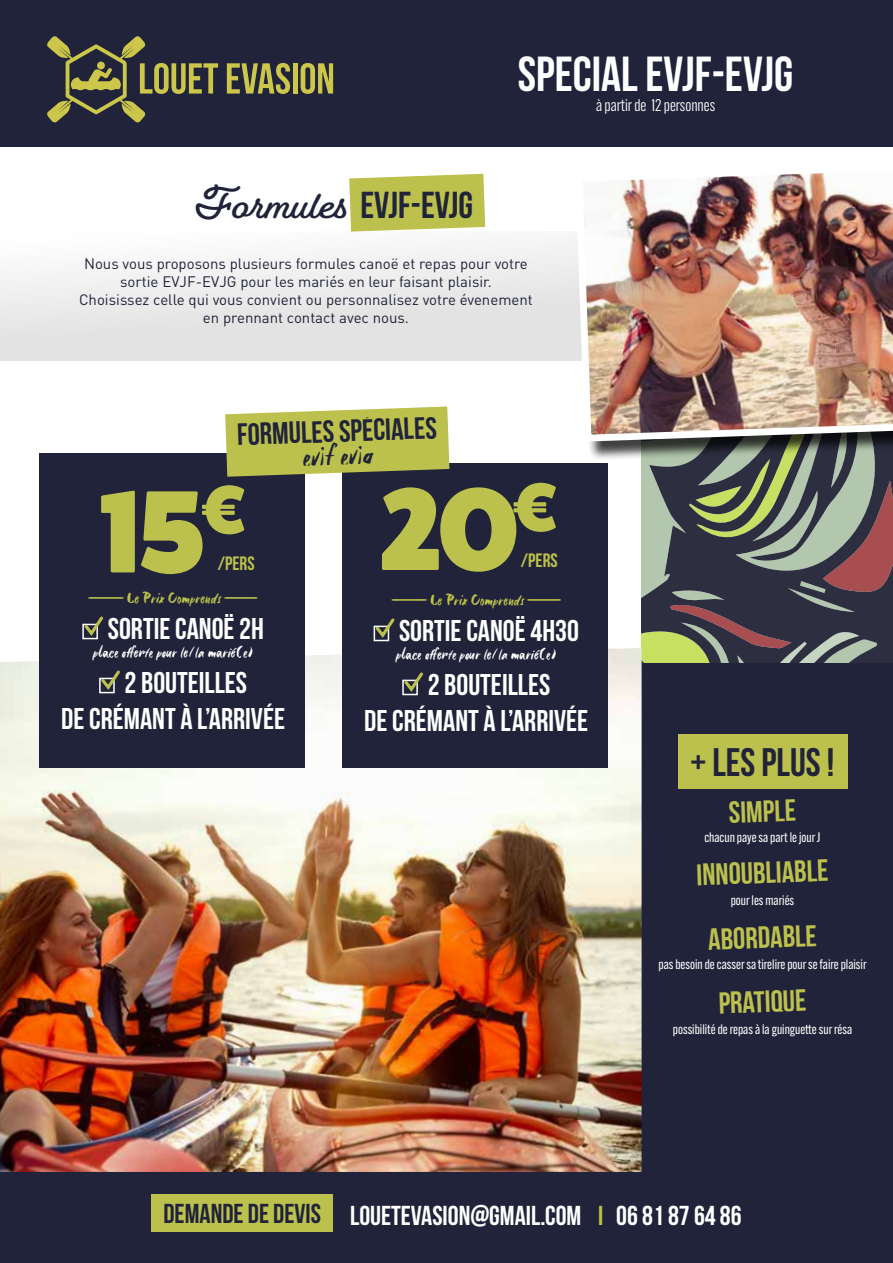
<style>
.page{position:relative;width:893px;height:1263px;background:#fff}
.page>*{position:absolute;margin:0;border:0;box-sizing:border-box;transform-origin:0 0}
.t1{font:800 117.15px "Fat Frank";color:#bcc14d}
.t2{font:800 68.25px "Fat Frank";color:#bcc14d}
.t3{font:49.2px "Bebas Neue";color:#fff}
.t4{font:39.75px "Bebas Neue";color:#202339}
.t5{font:37.5px "Bebas Neue";color:#202339}
.t6{font:30.75px "Bebas Neue";color:#bcc14d}
.t7{font:30.75px "Bebas Neue";color:#202339}
.t8{font:30.75px "Six Hands Brush";color:#202339}
.t9{font:30px/36px "Bebas Neue";color:#fff}
.t10{font:27.3px "Bebas Neue";color:#fff}
.t11{font:19.35px "Bebas Neue";color:#bcc14d}
.t12{font:17.1px "Alternate Gothic ATF";color:#bcc14d}
.t13{font:16.5px "Six Hands Brush";color:#fff}
.t14{font:16.5px "Alternate Gothic ATF";color:#fff}
.t15{font:15px/18px "DIN Pro";color:#202339;text-align:center}
.t16{font:13.5px "Alternate Gothic ATF";color:#fff}
.s1{font-family:"Fairwater Script";font-weight:700}
.s2{font-family:"Six Hands Brush";font-size:16.5px}
.s3{color:#202339}
.s4{color:#bcc14d}
</style>
<div class="page">
<div style="left:0;top:1176px;width:893px;height:87px;background:#202339"></div>
<div style="left:0;top:0;width:893px;height:147px;background:#202339"></div>
<svg style="left:47px;top:36px;width:171px;height:87px"></svg>
<svg style="left:227px;top:63px;width:63px;height:31px"></svg>
<div style="left:293px;top:63px;width:5px;height:31px;background:#ccc74a"></div>
<svg style="left:301px;top:63px;width:32px;height:31px"></svg>
<div style="left:151px;top:1194px;width:182px;height:37px;background:#bcc14d"></div>
<div style="left:0;top:663px;width:893px;height:530px;background:#202339"></div>
<img style="left:0;top:648px;width:642px;height:524px">
<svg style="left:642px;top:461px;width:251px;height:328px"></svg>
<div style="left:39px;top:453px;width:265px;height:315px;background:#202339"></div>
<svg style="left:82px;top:616px;width:21px;height:23px"></svg>
<svg style="left:99px;top:670px;width:21px;height:23px"></svg>
<div style="left:342px;top:463px;width:265px;height:305px;background:#202339"></div>
<div style="left:374px;top:626px;width:15px;height:15px;border:2px solid #fff"></div>
<svg style="left:373px;top:618px;width:22px;height:22px"></svg>
<div style="left:402px;top:680px;width:16px;height:15px;border:2px solid #fff"></div>
<svg style="left:402px;top:672px;width:21px;height:22px"></svg>
<svg style="left:225px;top:406px;width:225px;height:75px"></svg>
<div style="left:0;top:232px;width:676px;height:129px;background:linear-gradient(to bottom,#fafafa,#dedede)"></div>
<svg style="left:349px;top:174px;width:136px;height:58px;background:#c2c65d"></svg>
<div style="left:578px;top:164px;width:315px;height:297px;background:#000;opacity:.75"></div>
<img style="left:572px;top:164px;width:321px;height:281px">
<h3 class="t3" style="left:518px;top:47px;width:277px">SPECIAL EVJF-EVJG</h3>
<p class="t14" style="left:596px;top:95px;width:121px">à partir de 12 personnes</p>
<h3 class="t5" style="left:192px;top:185px;width:283px"><span class="s1">Formules</span> EVJF-EVJG</h3>
<p class="t15" style="left:79px;top:254px;width:455px">Nous vous proposons plusieurs formules canoë et repas pour votre sortie EVJF-EVJG pour les mariés en leur faisant plaisir.<br>Choisissez celle qui vous convient ou personnalisez votre évenement en prennant contact avec nous.</p>
<h3 class="t7" style="left:236px;top:418px;width:201px;rotate:-2deg">FORMULES SPÉCIALES</h3>
<h3 class="t8" style="left:302px;top:436px;width:72px;rotate:-2deg">evjf evjg</h3>
<h2 class="t2" style="left:204px;top:471px;width:43px">€</h2>
<h1 class="t1" style="left:100px;top:466px;width:106px">15</h1>
<p class="t11" style="left:218px;top:552px;width:38px">/PERS</p>
<p class="t12" style="left:88px;top:587px;width:172px">----------------- <span class="s2">L e P rix Co m p re n ds</span> ----------------</p>
<h3 class="t9" style="left:108px;top:611px;width:158px">SORTIE CANOË 2H</h3>
<p class="t13" style="left:93px;top:641px;width:162px">place offerte pour le/la marié(e)</p>
<h3 class="t9" style="left:61px;top:665px;width:225px;text-indent:63px">2 BOUTEILLES<br>DE CRÉMANT À L’ARRIVÉE</h3>
<h2 class="t2" style="left:516px;top:469px;width:43px">€</h2>
<h1 class="t1" style="left:380px;top:464px;width:138px">20</h1>
<p class="t11" style="left:521px;top:550px;width:38px">/PERS</p>
<p class="t12" style="left:391px;top:589px;width:172px">----------------- <span class="s2">L e P rix Co m p re n ds</span> ----------------</p>
<h3 class="t9" style="left:399px;top:612px;width:181px">SORTIE CANOË 4H30</h3>
<p class="t13" style="left:396px;top:643px;width:162px">place offerte pour le/la marié(e)</p>
<h3 class="t9" style="left:364px;top:666px;width:225px;text-indent:63px">2 BOUTEILLES<br>DE CRÉMANT À L’ARRIVÉE</h3>
<h3 class="t4" style="left:690px;top:741px;width:145px">+ LES PLUS !</h3>
<h3 class="t6" style="left:728px;top:796px;width:69px;rotate:-2deg">SIMPLE</h3>
<p class="t16" style="left:704px;top:829px;width:118px">chacun paye sa part le jour J</p>
<h3 class="t6" style="left:696px;top:858px;width:133px;rotate:-2deg">INNOUBLIABLE</h3>
<p class="t16" style="left:731px;top:892px;width:65px">pour les mariés</p>
<h3 class="t6" style="left:708px;top:922px;width:110px;rotate:-2deg">ABORDABLE</h3>
<p class="t16" style="left:658px;top:956px;width:210px">pas besoin de casser sa tirelire pour se faire plaisir</p>
<h3 class="t6" style="left:718px;top:986px;width:89px;rotate:-2deg">PRATIQUE</h3>
<p class="t16" style="left:673px;top:1020px;width:181px">possibilité de repas à la guinguette sur résa</p>
<h3 class="t10" style="left:163px;top:1200px;width:580px"><span class="s3">DEMANDE DE DEVIS</span> LOUETEVASION@GMAIL.COM <span class="s4">I</span> 06 81 87 64 86</h3>
</div>
